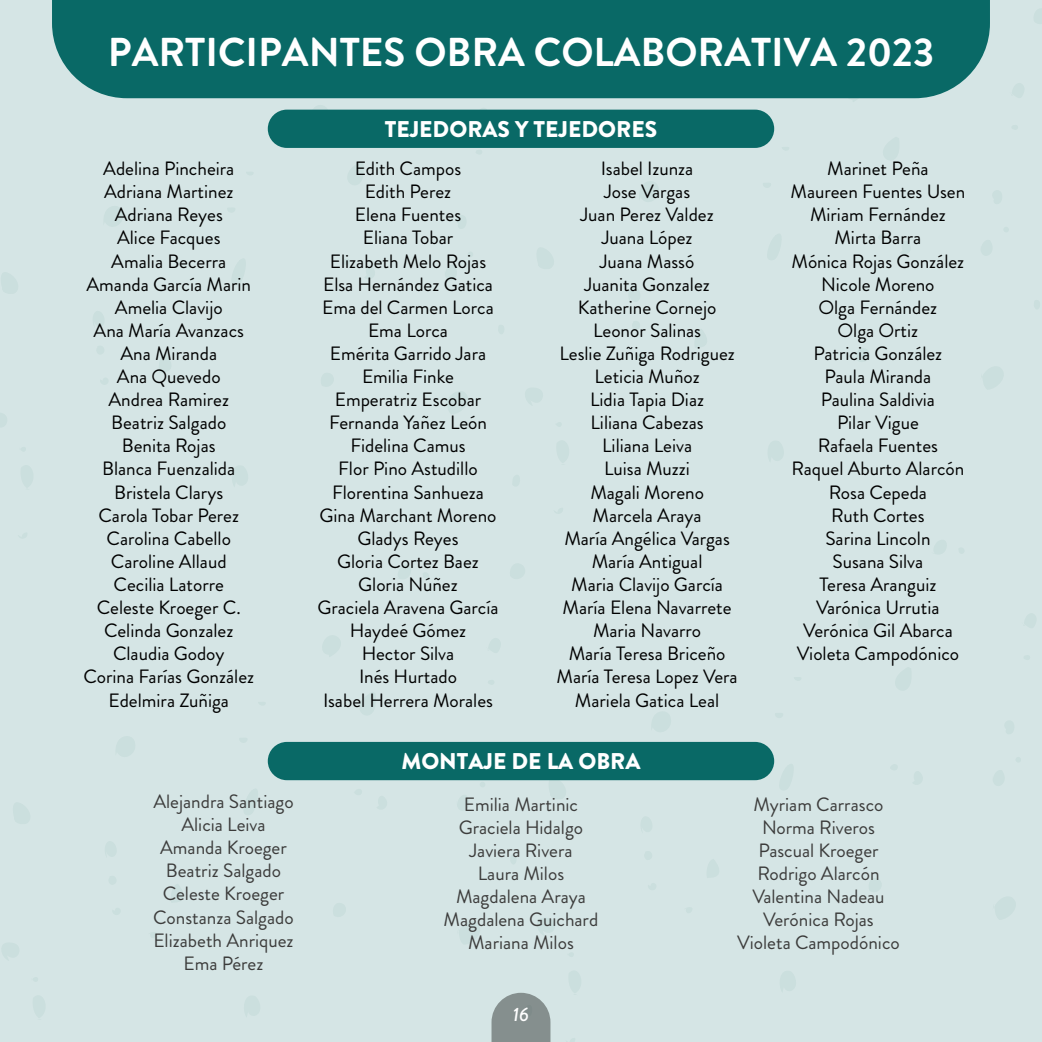
<style>
.page{position:relative;width:1042px;height:1042px;background:#d5e5e5}
.page>*{position:absolute;margin:0;border:0;box-sizing:border-box;transform-origin:0 0}
.t1{font:700 40.25px "Brandon Grotesque";color:#fff}
.t2{font:900 22.75px "Brandon Grotesque";color:#fff}
.t3{font:19.25px/23.1px "Brandon Grotesque";color:#000;text-align:center}
.t4{font:19.25px/23.1px "Brandon Grotesque";color:#3c3c3b;text-align:center}
.t5{font:italic 500 19.25px "Brandon Grotesque";color:#fff}
</style>
<div class="page">
<svg style="left:845px;top:98px;width:19px;height:1px"></svg>
<svg style="left:473px;top:109px;width:16px;height:1px"></svg>
<svg style="left:310px;top:109px;width:19px;height:1px"></svg>
<svg style="left:548px;top:780px;width:18px;height:1px"></svg>
<div style="left:52px;top:0;width:938px;height:98px;background:#096966"></div>
<div style="left:268px;top:110px;width:506px;height:38px;background:#096966;border-radius:19px"></div>
<div style="left:268px;top:742px;width:506px;height:38px;background:#096966;border-radius:19px"></div>
<svg style="left:491px;top:993px;width:59px;height:49px"></svg>
<h1 class="t1" style="left:108px;top:24px;width:828px">PARTICIPANTES OBRA COLABORATIVA 2023</h1>
<p class="t2" style="left:385px;top:113px;width:274px">TEJEDORAS Y TEJEDORES</p>
<p class="t3" style="left:83px;top:157px;width:172px">Adelina Pincheira<br>Adriana Martinez<br>Adriana Reyes<br>Alice Facques<br>Amalia Becerra<br>Amanda García Marin<br>Amelia Clavijo<br>Ana María Avanzacs<br>Ana Miranda<br>Ana Quevedo<br>Andrea Ramirez<br>Beatriz Salgado<br>Benita Rojas<br>Blanca Fuenzalida<br>Bristela Clarys<br>Carola Tobar Perez<br>Carolina Cabello<br>Caroline Allaud<br>Cecilia Latorre<br>Celeste Kroeger C.<br>Celinda Gonzalez<br>Claudia Godoy<br>Corina Farías González<br>Edelmira Zuñiga</p>
<p class="t3" style="left:317px;top:157px;width:183px">Edith Campos<br>Edith Perez<br>Elena Fuentes<br>Eliana Tobar<br>Elizabeth Melo Rojas<br>Elsa Hernández Gatica<br>Ema del Carmen Lorca<br>Ema Lorca<br>Emérita Garrido Jara<br>Emilia Finke<br>Emperatriz Escobar<br>Fernanda Yañez León<br>Fidelina Camus<br>Flor Pino Astudillo<br>Florentina Sanhueza<br>Gina Marchant Moreno<br>Gladys Reyes<br>Gloria Cortez Baez<br>Gloria Núñez<br>Graciela Aravena García<br>Haydeé Gómez<br>Hector Silva<br>Inés Hurtado<br>Isabel Herrera Morales</p>
<p class="t3" style="left:556px;top:157px;width:183px">Isabel Izunza<br>Jose Vargas<br>Juan Perez Valdez<br>Juana López<br>Juana Massó<br>Juanita Gonzalez<br>Katherine Cornejo<br>Leonor Salinas<br>Leslie Zuñiga Rodriguez<br>Leticia Muñoz<br>Lidia Tapia Diaz<br>Liliana Cabezas<br>Liliana Leiva<br>Luisa Muzzi<br>Magali Moreno<br>Marcela Araya<br>María Angélica Vargas<br>María Antigual<br>Maria Clavijo García<br>María Elena Navarrete<br>Maria Navarro<br>María Teresa Briceño<br>María Teresa Lopez Vera<br>Mariela Gatica Leal</p>
<p class="t3" style="left:790px;top:157px;width:176px">Marinet Peña<br>Maureen Fuentes Usen<br>Miriam Fernández<br>Mirta Barra<br>Mónica Rojas González<br>Nicole Moreno<br>Olga Fernández<br>Olga Ortiz<br>Patricia González<br>Paula Miranda<br>Paulina Saldivia<br>Pilar Vigue<br>Rafaela Fuentes<br>Raquel Aburto Alarcón<br>Rosa Cepeda<br>Ruth Cortes<br>Sarina Lincoln<br>Susana Silva<br>Teresa Aranguiz<br>Varónica Urrutia<br>Verónica Gil Abarca<br>Violeta Campodónico</p>
<p class="t2" style="left:401px;top:745px;width:241px">MONTAJE DE LA OBRA</p>
<p class="t4" style="left:153px;top:790px;width:142px">Alejandra Santiago<br>Alicia Leiva<br>Amanda Kroeger<br>Beatriz Salgado<br>Celeste Kroeger<br>Constanza Salgado<br>Elizabeth Anriquez<br>Ema Pérez</p>
<p class="t4" style="left:444px;top:793px;width:156px">Emilia Martinic<br>Graciela Hidalgo<br>Javiera Rivera<br>Laura Milos<br>Magdalena Araya<br>Magdalena Guichard<br>Mariana Milos</p>
<p class="t4" style="left:737px;top:793px;width:164px">Myriam Carrasco<br>Norma Riveros<br>Pascual Kroeger<br>Rodrigo Alarcón<br>Valentina Nadeau<br>Verónica Rojas<br>Violeta Campodónico</p>
<p class="t5" style="left:513px;top:1000px;width:18px">16</p>
</div>
